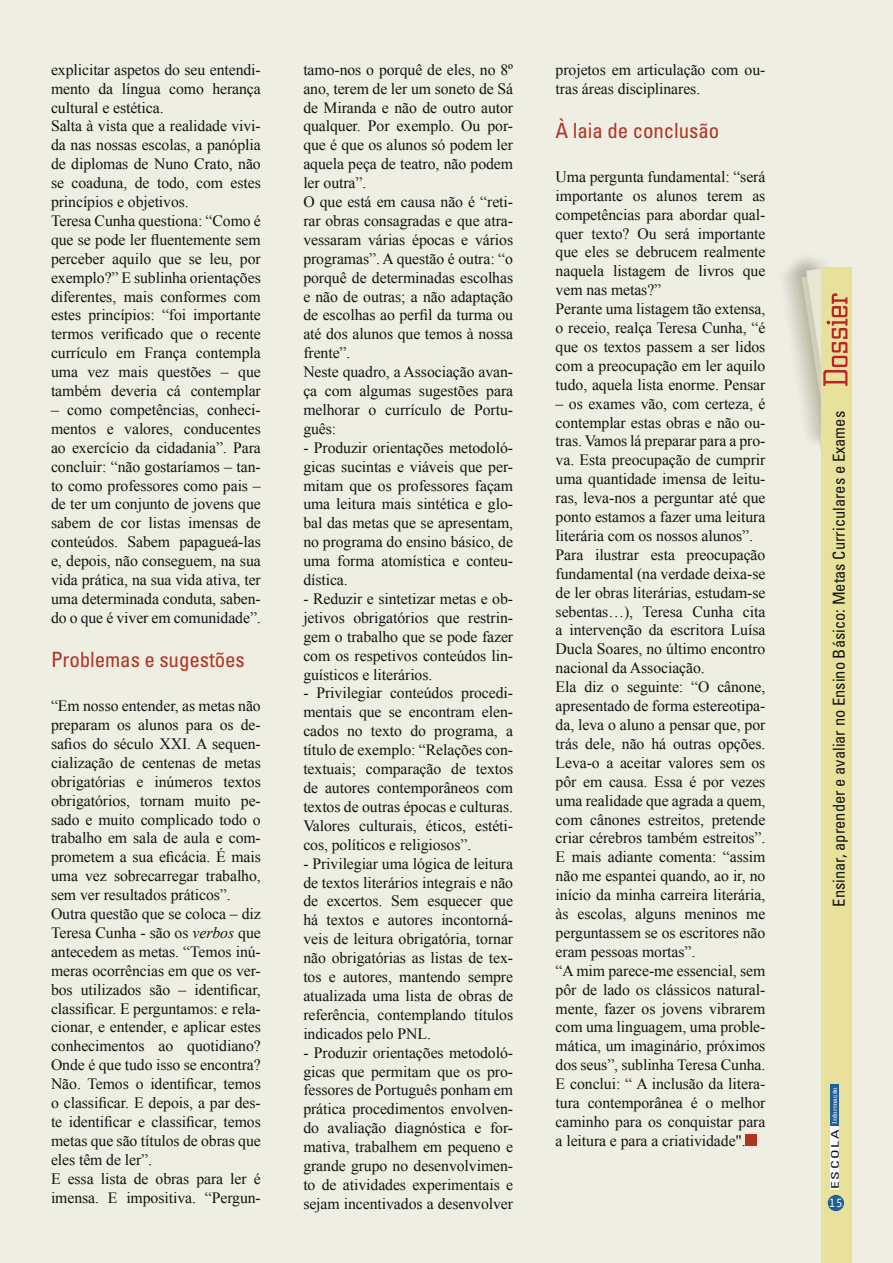
<style>
.page{position:relative;width:893px;height:1263px;background:#efeee2}
.page>*{position:absolute;margin:0;border:0;box-sizing:border-box;transform-origin:0 0}
.t1{font:condensed 21px "Univers";letter-spacing:-.005em;color:#b13323}
.t2{font:condensed 16.5px "Univers";color:#121212}
.t3{font:15.75px/18.9px "Times New Roman";letter-spacing:-.005em;color:#121212}
.t4{font:12px "Andale Mono";color:#fff}
.t5{font:condensed 10.5px "Univers";letter-spacing:.1em;color:#121212;scale:1.5 1}
.t6{font:6.75px "Civic";letter-spacing:.01em;color:#fff;scale:1.33 1}
.s1{font-style:italic}
</style>
<div class="page">
<div style="left:788px;top:250px;width:60px;height:198px;background:#121212;opacity:.1"></div>
<div style="left:821px;top:267px;width:30px;height:996px;background:#e8e19c"></div>
<svg style="left:795px;top:268px;width:53px;height:183px"></svg>
<div style="left:830px;top:1084px;width:9px;height:42px;background:#1d6198"></div>
<div style="left:828px;top:1195px;width:16px;height:16px;background:#1d6198;border-radius:50%"></div>
<div style="left:830px;top:1126px;width:9px;height:63px;background:#fff"></div>
<div style="left:746px;top:1135px;width:11px;height:11px;background:#b13323"></div>
<p class="t3" style="left:51px;top:60px;width:211px">explicitar aspetos do seu entendi&shy;mento da língua como herança cultural e estética.<br>Salta à vista que a realidade vivi&shy;da nas nossas escolas, a panóplia de diplomas de Nuno Crato, não se coaduna, de todo, com estes princípios e objetivos.<br>Teresa Cunha questiona: “Como é que se pode ler fluentemente sem perceber aquilo que se leu, por exemplo?” E sublinha orientações diferentes, mais conformes com estes princípios: “foi importante termos verificado que o recente currículo em França contempla uma vez mais questões – que também deveria cá contemplar</p>
<p class="t3" style="left:51px;top:400px;width:211px;text-align:justify">– como competências, conheci&shy;mentos e valores, conducentes ao exercício da cidadania”. Para concluir: “não gostaríamos – tan&shy;to como professores como pais – de ter um conjunto de jovens que sabem de cor listas imensas de conteúdos. Sabem papagueá-las e, depois, não conseguem, na sua vida prática, na sua vida ativa, ter uma determinada conduta, saben&shy;do o que é viver em comunidade”.</p>
<p class="t1" style="left:51px;top:646px;width:195px">Problemas e sugestões</p>
<p class="t3" style="left:51px;top:696px;width:211px">“Em nosso entender, as metas não preparam os alunos para os de&shy;safios do século XXI. A sequen&shy;cialização de centenas de metas obrigatórias e inúmeros textos obrigatórios, tornam muito pe&shy;sado e muito complicado todo o trabalho em sala de aula e com&shy;prometem a sua eficácia. É mais uma vez sobrecarregar trabalho, sem ver resultados práticos”.<br>Outra questão que se coloca – diz<br>Teresa Cunha - são os <span class="s1">verbos</span> que antecedem as metas. “Temos inú&shy;meras ocorrências em que os ver&shy;bos utilizados são – identificar, classificar. E perguntamos: e rela&shy;cionar, e entender, e aplicar estes conhecimentos ao quotidiano?<br>Onde é que tudo isso se encontra?<br>Não. Temos o identificar, temos o classificar. E depois, a par des&shy;te identificar e classificar, temos metas que são títulos de obras que eles têm de ler”.<br>E essa lista de obras para ler é imensa. E impositiva. “Pergun-</p>
<p class="t3" style="left:303px;top:60px;width:211px">tamo-nos o porquê de eles, no 8º ano, terem de ler um soneto de Sá de Miranda e não de outro autor qualquer. Por exemplo. Ou por&shy;que é que os alunos só podem ler aquela peça de teatro, não podem ler outra”.<br>O que está em causa não é “reti&shy;rar obras consagradas e que atra&shy;vessaram várias épocas e vários programas”. A questão é outra: “o porquê de determinadas escolhas e não de outras; a não adaptação de escolhas ao perfil da turma ou até dos alunos que temos à nossa frente”.<br>Neste quadro, a Associação avan&shy;ça com algumas sugestões para melhorar o currículo de Portu&shy;guês:</p>
<p class="t3" style="left:303px;top:438px;width:211px;text-align:justify">- Produzir orientações metodoló&shy;gicas sucintas e viáveis que per&shy;mitam que os professores façam uma leitura mais sintética e glo&shy;bal das metas que se apresentam, no programa do ensino básico, de uma forma atomística e conteu&shy;dística.</p>
<p class="t3" style="left:303px;top:589px;width:211px;text-align:justify">- Reduzir e sintetizar metas e ob&shy;jetivos obrigatórios que restrin&shy;gem o trabalho que se pode fazer com os respetivos conteúdos lin&shy;guísticos e literários.</p>
<p class="t3" style="left:303px;top:683px;width:211px;text-align:justify">- Privilegiar conteúdos procedi&shy;mentais que se encontram elen&shy;cados no texto do programa, a título de exemplo: “Relações con&shy;textuais; comparação de textos de autores contemporâneos com textos de outras épocas e culturas.<br>Valores culturais, éticos, estéti&shy;cos, políticos e religiosos”.</p>
<p class="t3" style="left:303px;top:854px;width:211px;text-align:justify">- Privilegiar uma lógica de leitura de textos literários integrais e não de excertos. Sem esquecer que há textos e autores incontorná&shy;veis de leitura obrigatória, tornar não obrigatórias as listas de tex&shy;tos e autores, mantendo sempre atualizada uma lista de obras de referência, contemplando títulos indicados pelo PNL.</p>
<p class="t3" style="left:303px;top:1043px;width:211px;text-align:justify">- Produzir orientações metodoló&shy;gicas que permitam que os pro&shy;fessores de Português ponham em prática procedimentos envolven&shy;do avaliação diagnóstica e for&shy;mativa, trabalhem em pequeno e grande grupo no desenvolvimen&shy;to de atividades experimentais e sejam incentivados a desenvolver</p>
<p class="t3" style="left:556px;top:60px;width:211px">projetos em articulação com ou&shy;tras áreas disciplinares.</p>
<p class="t1" style="left:556px;top:117px;width:165px">À laia de conclusão</p>
<p class="t3" style="left:556px;top:167px;width:211px">Uma pergunta fundamental: “será importante os alunos terem as competências para abordar qual&shy;quer texto? Ou será importante que eles se debrucem realmente naquela listagem de livros que vem nas metas?”<br>Perante uma listagem tão extensa, o receio, realça Teresa Cunha, “é que os textos passem a ser lidos com a preocupação em ler aquilo tudo, aquela lista enorme. Pensar</p>
<p class="t3" style="left:556px;top:394px;width:211px">– os exames vão, com certeza, é contemplar estas obras e não ou&shy;tras. Vamos lá preparar para a pro&shy;va. Esta preocupação de cumprir uma quantidade imensa de leitu&shy;ras, leva-nos a perguntar até que ponto estamos a fazer uma leitura literária com os nossos alunos”.<br>Para ilustrar esta preocupação fundamental (na verdade deixa-se de ler obras literárias, estudam-se sebentas…), Teresa Cunha cita a intervenção da escritora Luísa<br>Ducla Soares, no último encontro nacional da Associação.<br>Ela diz o seguinte: “O cânone, apresentado de forma estereotipa&shy;da, leva o aluno a pensar que, por trás dele, não há outras opções.<br>Leva-o a aceitar valores sem os pôr em causa. Essa é por vezes uma realidade que agrada a quem, com cânones estreitos, pretende criar cérebros também estreitos”.<br>E mais adiante comenta: “assim não me espantei quando, ao ir, no início da minha carreira literária, às escolas, alguns meninos me perguntassem se os escritores não eram pessoas mortas”.<br>“A mim parece-me essencial, sem pôr de lado os clássicos natural&shy;mente, fazer os jovens vibrarem com uma linguagem, uma proble&shy;mática, um imaginário, próximos dos seus”, sublinha Teresa Cunha.<br>E conclui: “ A inclusão da litera&shy;tura contemporânea é o melhor caminho para os conquistar para a leitura e para a criatividade".</p>
<p class="t2" style="left:828px;top:907px;width:497px;rotate:-90deg">Ensinar, aprender e avaliar no Ensino Básico: Metas Curriculares e Exames</p>
<p class="t6" style="left:831px;top:1123px;width:29px;rotate:-90deg">Informação</p>
<p class="t5" style="left:828px;top:1189px;width:41px;rotate:-90deg">ESCOLA</p>
<p class="t4" style="left:828px;top:1195px;width:16px">15</p>
</div>
